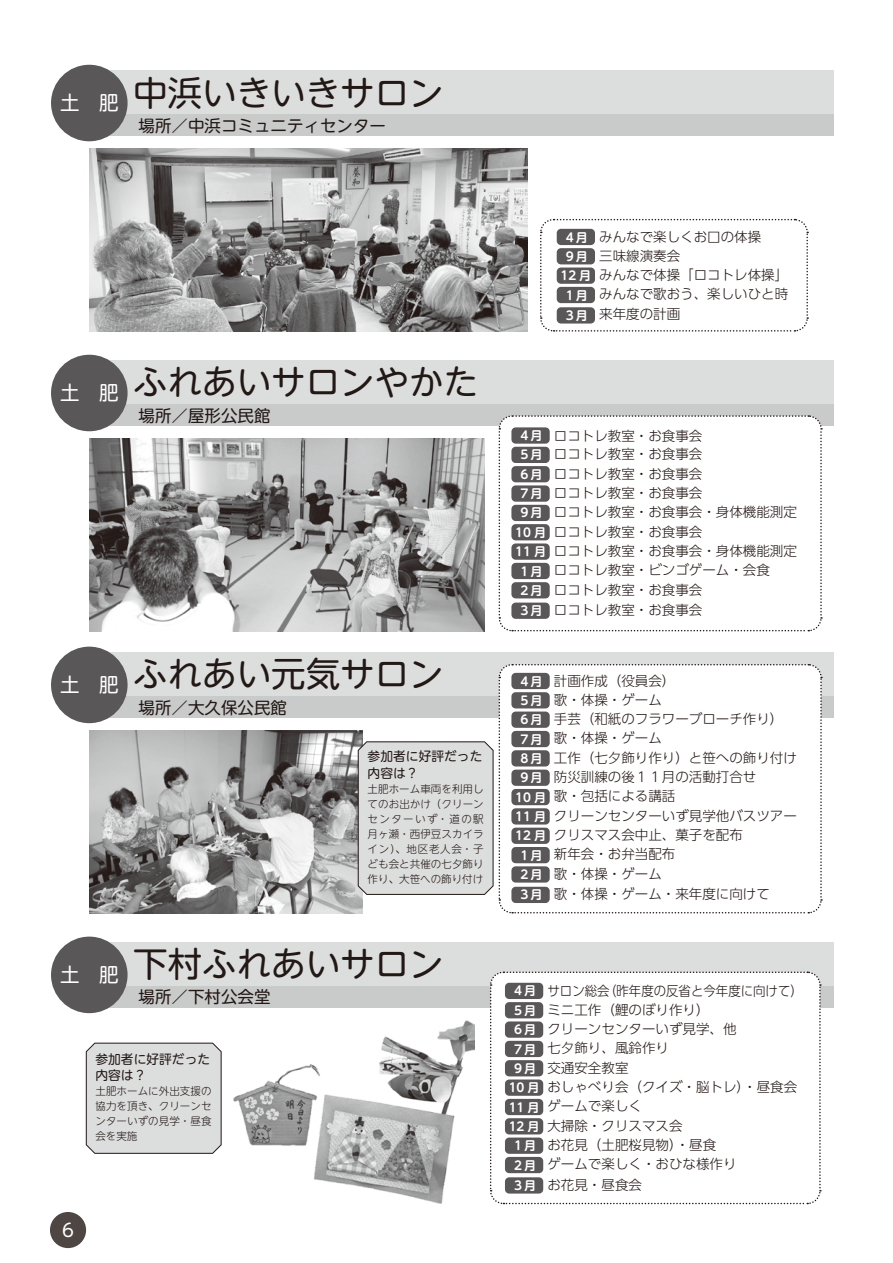
<style>
.page{position:relative;width:893px;height:1263px;background:#fff}
.page>*{position:absolute;margin:0;border:0;box-sizing:border-box;transform-origin:0 0}
.t1{font:34.5px "UD Shin M Go Pro";color:#221815}
.t2{font:19.5px "UD Shin M Go Pro";color:#fff}
.t3{font:18px "UD Shin M Go Pro";color:#fff}
.t4{font:16.5px "UD Shin M Go Pro";color:#221815}
.t5{font:300 13.5px/19.4px "UD Shin Go Pro";color:#221815}
.t6{font:300 13.5px/19.4px "UD Shin Go Pro";color:#221815;scale:.92 1}
.t7{font:12.75px/16.5px "UD Shin M Go Pro";color:#221815}
.t8{font:300 10.5px/15px "UD Shin M Go Pro";letter-spacing:.005em;color:#221815;text-align:justify}
.s1{font-family:"UD Shin M Go Pro De";font-weight:700;font-size:12px;color:#fff}
</style>
<div class="page">
<div style="left:89px;top:360px;width:744px;height:45px;background:#dcdddd"></div>
<div style="left:89px;top:405px;width:744px;height:21px;background:#c9caca"></div>
<div style="left:51px;top:355px;width:77px;height:76px;background:#595757;border-radius:50%"></div>
<img style="left:89px;top:439px;width:396px;height:192px">
<img style="left:89px;top:149px;width:438px;height:183px">
<div style="left:89px;top:942px;width:744px;height:44px;background:#dcdddd"></div>
<div style="left:89px;top:986px;width:744px;height:22px;background:#c9caca"></div>
<img style="left:234px;top:1020px;width:241px;height:183px">
<img style="left:90px;top:731px;width:268px;height:182px">
<div style="left:89px;top:70px;width:744px;height:45px;background:#dcdddd"></div>
<div style="left:89px;top:652px;width:744px;height:45px;background:#dcdddd"></div>
<div style="left:89px;top:115px;width:744px;height:21px;background:#c9caca"></div>
<div style="left:89px;top:697px;width:744px;height:21px;background:#c9caca"></div>
<div style="left:51px;top:65px;width:77px;height:76px;background:#595757;border-radius:50%"></div>
<div style="left:51px;top:647px;width:77px;height:76px;background:#595757;border-radius:50%"></div>
<div style="left:51px;top:936px;width:77px;height:77px;background:#595757;border-radius:50%"></div>
<svg style="left:498px;top:415px;width:325px;height:217px"></svg>
<svg style="left:490px;top:971px;width:331px;height:234px"></svg>
<div style="left:511px;top:427px;width:39px;height:17px;background:#595757;border-radius:4px"></div>
<div style="left:511px;top:447px;width:39px;height:16px;background:#595757;border-radius:4px"></div>
<div style="left:511px;top:466px;width:39px;height:16px;background:#595757;border-radius:4px"></div>
<div style="left:511px;top:485px;width:39px;height:17px;background:#595757;border-radius:4px"></div>
<div style="left:511px;top:505px;width:39px;height:16px;background:#595757;border-radius:4px"></div>
<div style="left:511px;top:524px;width:39px;height:16px;background:#595757;border-radius:4px"></div>
<div style="left:511px;top:543px;width:39px;height:17px;background:#595757;border-radius:4px"></div>
<div style="left:511px;top:563px;width:39px;height:16px;background:#595757;border-radius:4px"></div>
<div style="left:511px;top:582px;width:39px;height:16px;background:#595757;border-radius:4px"></div>
<div style="left:511px;top:603px;width:39px;height:16px;background:#595757;border-radius:4px"></div>
<div style="left:505px;top:983px;width:38px;height:16px;background:#595757;border-radius:4px"></div>
<div style="left:505px;top:1002px;width:38px;height:16px;background:#595757;border-radius:4px"></div>
<div style="left:505px;top:1021px;width:38px;height:17px;background:#595757;border-radius:4px"></div>
<div style="left:505px;top:1041px;width:38px;height:16px;background:#595757;border-radius:4px"></div>
<div style="left:505px;top:1060px;width:38px;height:16px;background:#595757;border-radius:4px"></div>
<div style="left:505px;top:1079px;width:38px;height:17px;background:#595757;border-radius:4px"></div>
<div style="left:505px;top:1099px;width:38px;height:16px;background:#595757;border-radius:4px"></div>
<div style="left:505px;top:1118px;width:38px;height:16px;background:#595757;border-radius:4px"></div>
<div style="left:505px;top:1137px;width:38px;height:17px;background:#595757;border-radius:4px"></div>
<div style="left:505px;top:1157px;width:38px;height:16px;background:#595757;border-radius:4px"></div>
<div style="left:505px;top:1177px;width:38px;height:16px;background:#595757;border-radius:4px"></div>
<div style="left:86px;top:1042px;width:136px;height:112px;background:#dcdddd"></div>
<svg style="left:358px;top:664px;width:465px;height:250px"></svg>
<div style="left:511px;top:673px;width:39px;height:16px;background:#595757;border-radius:4px"></div>
<div style="left:511px;top:692px;width:39px;height:16px;background:#595757;border-radius:4px"></div>
<div style="left:511px;top:711px;width:39px;height:17px;background:#595757;border-radius:4px"></div>
<div style="left:511px;top:731px;width:39px;height:16px;background:#595757;border-radius:4px"></div>
<div style="left:511px;top:750px;width:39px;height:16px;background:#595757;border-radius:4px"></div>
<div style="left:511px;top:770px;width:39px;height:16px;background:#595757;border-radius:4px"></div>
<div style="left:511px;top:789px;width:39px;height:16px;background:#595757;border-radius:4px"></div>
<div style="left:511px;top:808px;width:39px;height:16px;background:#595757;border-radius:4px"></div>
<div style="left:511px;top:828px;width:39px;height:16px;background:#595757;border-radius:4px"></div>
<div style="left:511px;top:847px;width:39px;height:16px;background:#595757;border-radius:4px"></div>
<div style="left:511px;top:866px;width:39px;height:16px;background:#595757;border-radius:4px"></div>
<div style="left:511px;top:887px;width:39px;height:16px;background:#595757;border-radius:4px"></div>
<svg style="left:540px;top:218px;width:269px;height:114px"></svg>
<div style="left:557px;top:229px;width:38px;height:16px;background:#595757;border-radius:4px"></div>
<div style="left:557px;top:248px;width:38px;height:16px;background:#595757;border-radius:4px"></div>
<div style="left:557px;top:267px;width:38px;height:17px;background:#595757;border-radius:4px"></div>
<div style="left:557px;top:287px;width:38px;height:16px;background:#595757;border-radius:4px"></div>
<div style="left:557px;top:307px;width:38px;height:17px;background:#595757;border-radius:4px"></div>
<div style="left:50px;top:1212px;width:36px;height:36px;background:#4e4643;border-radius:50%"></div>
<h2 class="t2" style="left:60px;top:87px;width:60px">土　肥</h2>
<h1 class="t1" style="left:133px;top:64px;width:312px">中浜いきいきサロン</h1>
<p class="t4" style="left:139px;top:112px;width:249px">場所／中浜コミュニティセンター</p>
<h1 class="t1" style="left:60px;top:354px;width:420px"><sub>土　肥</sub> ふれあいサロンやかた</h1>
<p class="t4" style="left:139px;top:402px;width:133px">場所／屋形公民館</p>
<h2 class="t2" style="left:60px;top:669px;width:60px">土　肥</h2>
<h1 class="t1" style="left:133px;top:646px;width:312px">ふれあい元気サロン</h1>
<p class="t4" style="left:139px;top:694px;width:150px">場所／大久保公民館</p>
<p class="t7" style="left:368px;top:748px;width:116px">参加者に好評だった内容は？</p>
<p class="t8" style="left:368px;top:781px;width:118px">土肥ホーム車両を利用してのお出かけ（クリーンセンターいず・道の駅月ヶ瀬・西伊豆スカイライン）、地区老人会・子ども会と共催の七夕飾り作り、大笹への飾り付け</p>
<h1 class="t1" style="left:60px;top:936px;width:385px"><sub>土　肥</sub> 下村ふれあいサロン</h1>
<p class="t4" style="left:139px;top:984px;width:133px">場所／下村公会堂</p>
<p class="t7" style="left:95px;top:1050px;width:116px">参加者に好評だった内容は？</p>
<p class="t8" style="left:95px;top:1083px;width:118px">土肥ホームに外出支援の協力を頂き、クリーンセンターいずの見学・昼食会を実施</p>
<h3 class="t3" style="left:62px;top:1215px;width:13px">6</h3>
<p class="t5" style="left:560px;top:227px;width:229px"><span class="s1">４月</span> みんなで楽しくお口の体操<br><span class="s1">９月</span> 三味線演奏会<br><span class="s1">12 月</span> みんなで体操「ロコトレ体操」<br><span class="s1">１月</span> みんなで歌おう、楽しいひと時<br><span class="s1">３月</span> 来年度の計画</p>
<p class="t5" style="left:515px;top:425px;width:283px"><span class="s1">４月</span> ロコトレ教室・お食事会<br><span class="s1">５月</span> ロコトレ教室・お食事会<br><span class="s1">６月</span> ロコトレ教室・お食事会<br><span class="s1">７月</span> ロコトレ教室・お食事会<br><span class="s1">９月</span> ロコトレ教室・お食事会・身体機能測定<br><span class="s1">10 月</span> ロコトレ教室・お食事会<br><span class="s1">11 月</span> ロコトレ教室・お食事会・身体機能測定<br><span class="s1">１月</span> ロコトレ教室・ビンゴゲーム・会食<br><span class="s1">２月</span> ロコトレ教室・お食事会<br><span class="s1">３月</span> ロコトレ教室・お食事会</p>
<p class="t5" style="left:515px;top:671px;width:283px"><span class="s1">４月</span> 計画作成（役員会）<br><span class="s1">５月</span> 歌・体操・ゲーム<br><span class="s1">６月</span> 手芸（和紙のフラワーブローチ作り）<br><span class="s1">７月</span> 歌・体操・ゲーム<br><span class="s1">８月</span> 工作（七夕飾り作り）と笹への飾り付け<br><span class="s1">９月</span> 防災訓練の後１１月の活動打合せ<br><span class="s1">10 月</span> 歌・包括による講話<br><span class="s1">11 月</span> クリーンセンターいず見学他バスツアー<br><span class="s1">12 月</span> クリスマス会中止、菓子を配布<br><span class="s1">１月</span> 新年会・お弁当配布<br><span class="s1">２月</span> 歌・体操・ゲーム<br><span class="s1">３月</span> 歌・体操・ゲーム・来年度に向けて</p>
<p class="t6" style="left:509px;top:981px;width:321px"><span class="s1">４月</span> サロン総会（昨年度の反省と今年度に向けて）<br><span class="s1">５月</span> ミニ工作（鯉のぼり作り）<br><span class="s1">６月</span> クリーンセンターいず見学、他<br><span class="s1">７月</span> 七夕飾り、風鈴作り<br><span class="s1">９月</span> 交通安全教室<br><span class="s1">10 月</span> おしゃべり会（クイズ・脳トレ）・昼食会<br><span class="s1">11 月</span> ゲームで楽しく<br><span class="s1">12 月</span> 大掃除・クリスマス会<br><span class="s1">１月</span> お花見（土肥桜見物）・昼食<br><span class="s1">２月</span> ゲームで楽しく・おひな様作り<br><span class="s1">３月</span> お花見・昼食会</p>
</div>
